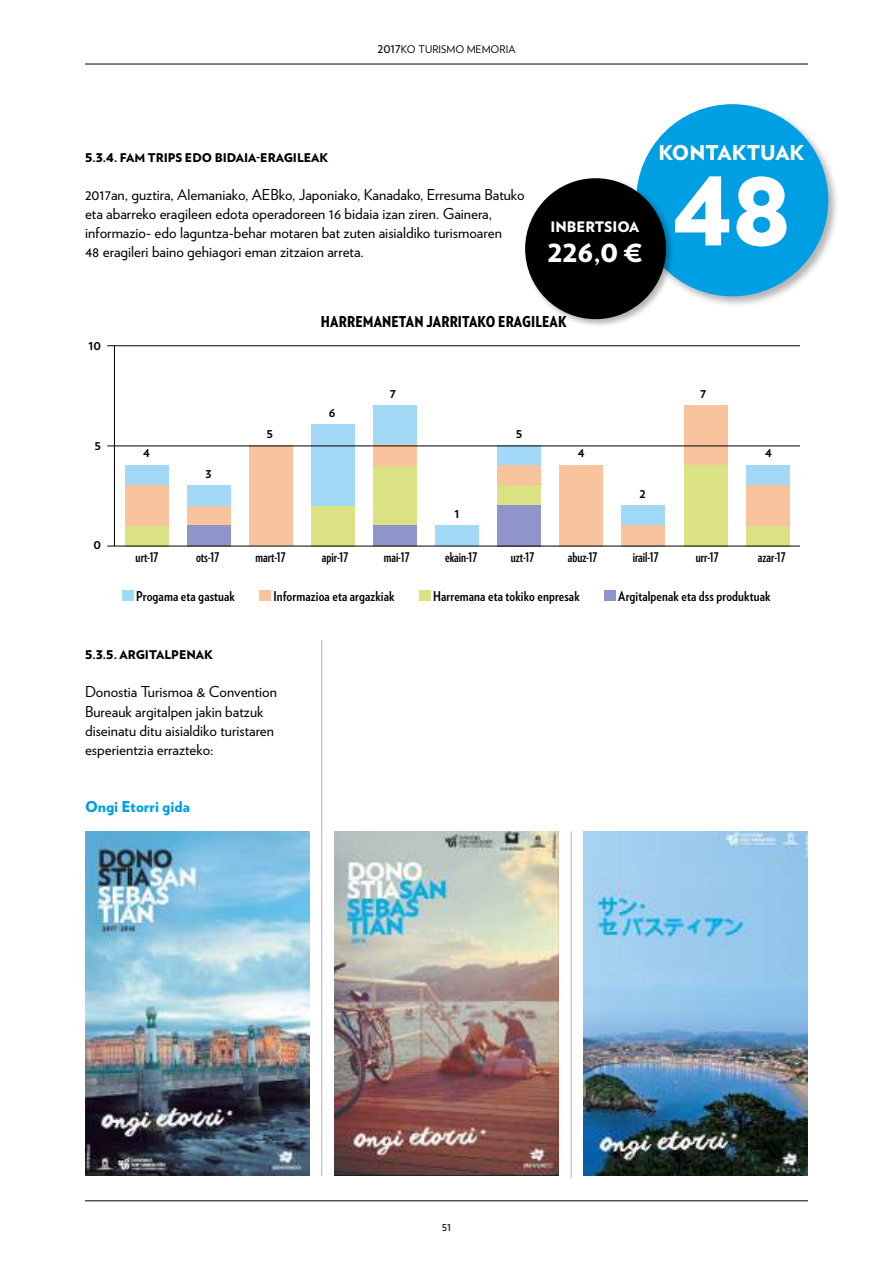
<style>
.page{position:relative;width:893px;height:1263px;background:#fff}
.page>*{position:absolute;margin:0;border:0;box-sizing:border-box;transform-origin:0 0}
.t1{font:900 92.7px "Verlag";color:#fff}
.t2{font:900 24.9px "Verlag";color:#fff}
.t3{font:900 20.4px "Verlag";color:#fff}
.t4{font:15px/19.2px "Verlag";color:#000}
.t5{font:900 15px "Verlag Condensed";letter-spacing:.01em;color:#000}
.t6{font:900 15px "Verlag";color:#009ee3}
.t7{font:900 14.4px "Verlag";color:#fff}
.t8{font:700 13.5px "Verlag Condensed";letter-spacing:.01em;color:#000}
.t9{font:700 13.5px "Verlag Compressed";color:#000}
.t10{font:700 13.5px "Verlag";color:#000}
.t11{font:900 12px "Verlag";color:#000}
.t12{font:12px "Verlag";color:#000}
.t13{font:10.5px "Verlag";color:#000}
.s1{font-size:13.5px}
</style>
<div class="page">
<hr style="left:85px;top:64px;width:723px;height:1px;background:#000">
<hr style="left:85px;top:1200px;width:723px;height:1px;background:#000">
<hr style="left:321px;top:640px;width:1px;height:536px;background:#b2b2b1">
<hr style="left:571px;top:831px;width:1px;height:347px;background:#b2b2b1">
<hr style="left:114px;top:346px;width:1px;height:200px;background:#000">
<hr style="left:107px;top:345px;width:693px;height:1px;background:#000">
<div style="left:249px;top:445px;width:44px;height:101px;background:#f9c39d"></div>
<div style="left:435px;top:525px;width:44px;height:21px;background:#a1d9f7"></div>
<div style="left:559px;top:465px;width:44px;height:81px;background:#f9c39d"></div>
<div style="left:684px;top:405px;width:43px;height:141px;background:#f9c39d"></div>
<div style="left:684px;top:465px;width:43px;height:81px;background:#dbe283"></div>
<div style="left:746px;top:465px;width:43px;height:81px;background:#a1d9f7"></div>
<div style="left:746px;top:485px;width:43px;height:61px;background:#f9c39d"></div>
<div style="left:746px;top:526px;width:43px;height:20px;background:#dbe283"></div>
<div style="left:621px;top:505px;width:44px;height:41px;background:#a1d9f7"></div>
<div style="left:621px;top:525px;width:44px;height:21px;background:#f9c39d"></div>
<div style="left:497px;top:445px;width:44px;height:101px;background:#a1d9f7"></div>
<div style="left:497px;top:465px;width:44px;height:81px;background:#f9c39d"></div>
<div style="left:497px;top:485px;width:44px;height:61px;background:#dbe283"></div>
<div style="left:497px;top:505px;width:44px;height:41px;background:#8f95ca"></div>
<div style="left:373px;top:405px;width:44px;height:141px;background:#a1d9f7"></div>
<div style="left:373px;top:444px;width:44px;height:102px;background:#f9c39d"></div>
<div style="left:373px;top:466px;width:44px;height:80px;background:#dbe283"></div>
<div style="left:373px;top:525px;width:44px;height:21px;background:#8f95ca"></div>
<div style="left:311px;top:424px;width:44px;height:122px;background:#a1d9f7"></div>
<div style="left:311px;top:505px;width:44px;height:41px;background:#dbe283"></div>
<div style="left:187px;top:485px;width:44px;height:61px;background:#a1d9f7"></div>
<div style="left:187px;top:505px;width:44px;height:41px;background:#f9c39d"></div>
<div style="left:187px;top:525px;width:44px;height:21px;background:#8f95ca"></div>
<div style="left:125px;top:465px;width:43px;height:81px;background:#a1d9f7"></div>
<div style="left:125px;top:485px;width:43px;height:61px;background:#f9c39d"></div>
<div style="left:125px;top:526px;width:43px;height:20px;background:#dbe283"></div>
<hr style="left:107px;top:546px;width:693px;height:1px;background:#000">
<hr style="left:107px;top:445px;width:693px;height:1px;background:#000">
<div style="left:123px;top:591px;width:11px;height:10px;background:#a1d9f7"></div>
<div style="left:260px;top:591px;width:11px;height:10px;background:#f9c39d"></div>
<div style="left:419px;top:591px;width:11px;height:10px;background:#dbe283"></div>
<div style="left:605px;top:591px;width:11px;height:10px;background:#8f95ca"></div>
<div style="left:633px;top:101px;width:207px;height:207px;background:#000;opacity:.3"></div>
<div style="left:636px;top:104px;width:192px;height:192px;background:#009ee3;border-radius:50%"></div>
<div style="left:523px;top:176px;width:152px;height:152px;background:#000;opacity:.3"></div>
<div style="left:525px;top:178px;width:141px;height:141px;background:#000;border-radius:50%"></div>
<img style="left:85px;top:831px;width:224px;height:345px">
<img style="left:334px;top:831px;width:224px;height:345px">
<img style="left:584px;top:831px;width:224px;height:345px">
<p class="t13" style="left:377px;top:42px;width:139px"><span class="s1">2017</span>KO TURISMO MEMORIA</p>
<p class="t11" style="left:85px;top:147px;width:245px">5.3.4. FAM TRIPS EDO BIDAIA-ERAGILEAK</p>
<p class="t4" style="left:85px;top:184px;width:441px">2017an, guztira, Alemaniako, AEBko, Japoniako, Kanadako, Erresuma Batuko eta abarreko eragileen edota operadoreen 16 bidaia izan ziren. Gainera, informazio- edo laguntza-behar motaren bat zuten aisialdiko turismoaren<br>48 eragileri baino gehiagori eman zitzaion arreta.</p>
<p class="t7" style="left:550px;top:215px;width:90px">INBERTSIOA</p>
<h2 class="t2" style="left:547px;top:233px;width:96px">226,0 €</h2>
<h3 class="t3" style="left:658px;top:135px;width:148px">KONTAKTUAK</h3>
<h1 class="t1" style="left:672px;top:135px;width:120px">48</h1>
<p class="t10" style="left:88px;top:334px;width:14px">10</p>
<p class="t5" style="left:321px;top:310px;width:247px">HARREMANETAN JARRITAKO ERAGILEAK</p>
<p class="t10" style="left:329px;top:401px;width:8px">6</p>
<p class="t10" style="left:390px;top:382px;width:8px">7</p>
<p class="t10" style="left:700px;top:382px;width:8px">7</p>
<p class="t10" style="left:95px;top:434px;width:8px">5</p>
<p class="t10" style="left:94px;top:534px;width:9px">0</p>
<p class="t10" style="left:267px;top:423px;width:8px">5</p>
<p class="t10" style="left:516px;top:423px;width:8px">5</p>
<p class="t10" style="left:143px;top:442px;width:8px">4</p>
<p class="t10" style="left:578px;top:442px;width:8px">4</p>
<p class="t10" style="left:765px;top:442px;width:8px">4</p>
<p class="t10" style="left:206px;top:462px;width:8px">3</p>
<p class="t10" style="left:639px;top:482px;width:8px">2</p>
<p class="t10" style="left:455px;top:502px;width:7px">1</p>
<p class="t9" style="left:136px;top:547px;width:24px">urt-17</p>
<p class="t9" style="left:196px;top:547px;width:25px">ots-17</p>
<p class="t9" style="left:256px;top:547px;width:32px">mart-17</p>
<p class="t9" style="left:322px;top:547px;width:28px">apir-17</p>
<p class="t9" style="left:384px;top:547px;width:27px">mai-17</p>
<p class="t9" style="left:445px;top:547px;width:34px">ekain-17</p>
<p class="t9" style="left:511px;top:547px;width:25px">uzt-17</p>
<p class="t9" style="left:568px;top:547px;width:31px">abuz-17</p>
<p class="t9" style="left:633px;top:547px;width:27px">irail-17</p>
<p class="t9" style="left:696px;top:547px;width:24px">urr-17</p>
<p class="t9" style="left:758px;top:547px;width:29px">azar-17</p>
<p class="t8" style="left:136px;top:586px;width:100px">Progama eta gastuak</p>
<p class="t8" style="left:274px;top:586px;width:123px">Informazioa eta argazkiak</p>
<p class="t8" style="left:433px;top:586px;width:148px">Harremana eta tokiko enpresak</p>
<p class="t8" style="left:618px;top:586px;width:154px">Argitalpenak eta dss produktuak</p>
<p class="t11" style="left:85px;top:645px;width:130px">5.3.5. ARGITALPENAK</p>
<p class="t4" style="left:85px;top:682px;width:193px">Donostia Turismoa &amp; Convention<br>Bureauk argitalpen jakin batzuk diseinatu ditu aisialdiko turistaren esperientzia errazteko:</p>
<p class="t6" style="left:85px;top:794px;width:107px">Ongi Etorri gida</p>
<p class="t12" style="left:442px;top:1218px;width:11px">51</p>
</div>
